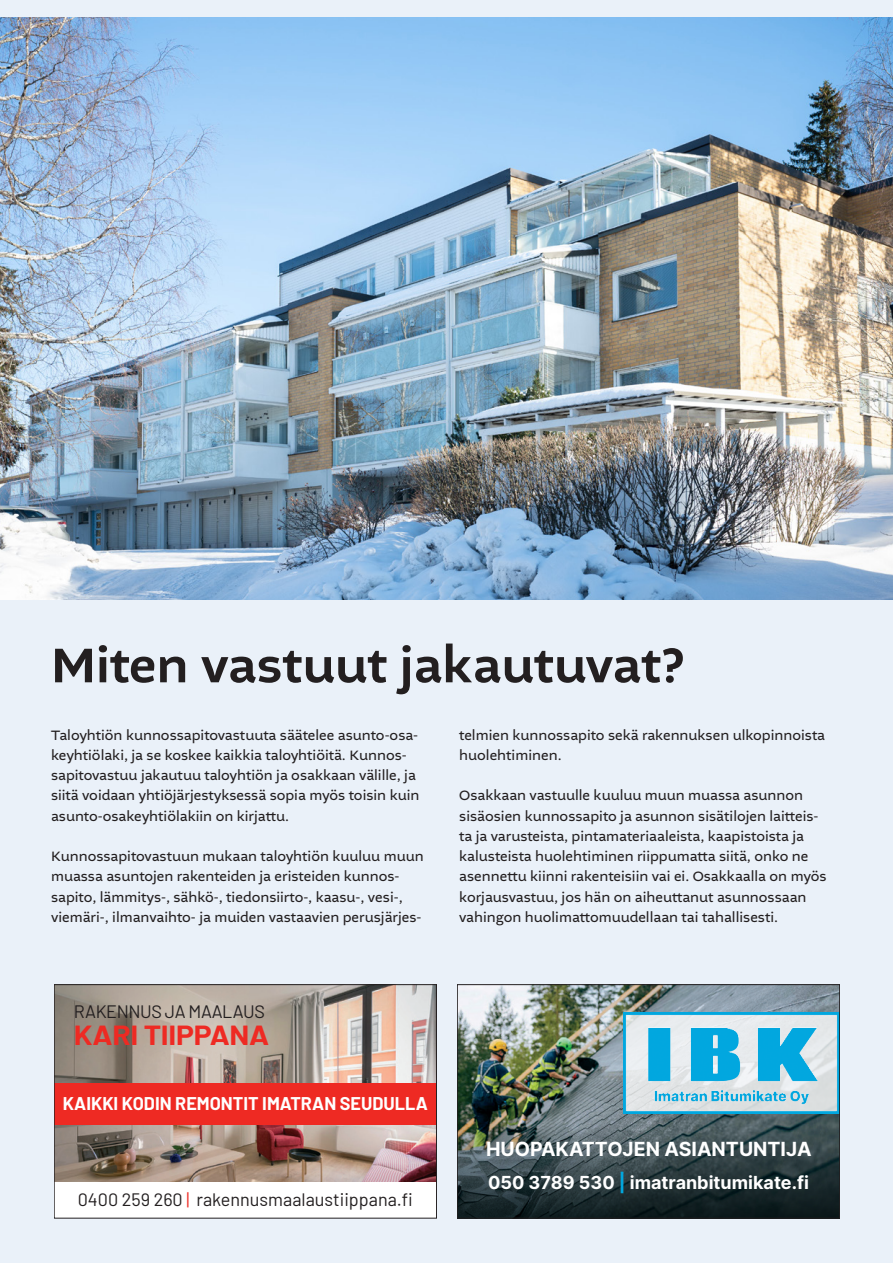
<style>
.page{position:relative;width:893px;height:1263px;background:#eaf1f9}
.page>*{position:absolute;margin:0;border:0;box-sizing:border-box;transform-origin:0 0}
._1_otsikko{font:500 51px "Altivo";color:#231f20}
.t1{font:700 27px "Barlow";letter-spacing:-.01em;color:#ee2a23;scale:1.11 1}
.t2{font:700 19.5px "Inter";color:#fff}
.t3{font:18px "Barlow";color:#231f20}
.t4{font:700 18px "Barlow";color:#fff}
.t5{font:700 18px "Inter";color:#fff}
.t6{font:18px "Barlow";letter-spacing:-.02em;color:#231f20}
._2_leipis{font:14.25px/20.2px "Altivo";color:#231f20}
.s1{color:#ee2a23}
.s2{color:#01a8df}
</style>
<div class="page">
<div style="left:54px;top:984px;width:383px;height:234px;background:#fff"></div>
<img style="left:56px;top:986px;width:379px;height:195px">
<div style="left:54px;top:1083px;width:383px;height:42px;background:#ee2a23"></div>
<div style="left:54px;top:984px;width:383px;height:234px;border:1px solid #231f20"></div>
<img style="left:459px;top:986px;width:379px;height:139px">
<img style="left:624px;top:1012px;width:214px;height:102px">
<svg style="left:459px;top:1125px;width:379px;height:91px;background:#324144"></svg>
<div style="left:457px;top:984px;width:383px;height:234px;border:1px solid #231f20"></div>
<img style="left:0;top:17px;width:893px;height:583px">
<p class="_1_otsikko" style="left:51px;top:632px;width:635px">Miten vastuut jakautuvat?</p>
<p class="_2_leipis" style="left:51px;top:725px;width:370px">Taloyhtiön kunnossapitovastuuta säätelee asunto-osa&shy;keyhtiölaki, ja se koskee kaikkia taloyhtiöitä. Kunnos&shy;sapitovastuu jakautuu taloyhtiön ja osakkaan välille, ja siitä voidaan yhtiöjärjestyksessä sopia myös toisin kuin asunto-osakeyhtiölakiin on kirjattu.</p>
<p class="_2_leipis" style="left:51px;top:846px;width:374px">Kunnossapitovastuun mukaan taloyhtiön kuuluu muun muassa asuntojen rakenteiden ja eristeiden kunnos&shy;sapito, lämmitys-, sähkö-, tiedonsiirto-, kaasu-, vesi-, viemäri-, ilmanvaihto- ja muiden vastaavien perusjärjes-</p>
<p class="_2_leipis" style="left:459px;top:725px;width:367px">telmien kunnossapito sekä rakennuksen ulkopinnoista huolehtiminen.</p>
<p class="_2_leipis" style="left:459px;top:786px;width:369px">Osakkaan vastuulle kuuluu muun muassa asunnon sisäosien kunnossapito ja asunnon sisätilojen laitteis&shy;ta ja varusteista, pintamateriaaleista, kaapistoista ja kalusteista huolehtiminen riippumatta siitä, onko ne asennettu kiinni rakenteisiin vai ei. Osakkaalla on myös korjausvastuu, jos hän on aiheuttanut asunnossaan vahingon huolimattomuudellaan tai tahallisesti.</p>
<p class="t6" style="left:74px;top:998px;width:193px">RAKENNUS JA MAALAUS</p>
<p class="t1" style="left:74px;top:1015px;width:178px">KARI TIIPPANA</p>
<p class="t4" style="left:63px;top:1090px;width:367px">KAIKKI KODIN REMONTIT IMATRAN SEUDULLA</p>
<p class="t3" style="left:78px;top:1186px;width:337px">0400 259 260 <span class="s1">|</span> rakennusmaalaustiippana.fi</p>
<p class="t2" style="left:486px;top:1135px;width:327px">HUOPAKATTOJEN ASIANTUNTIJA</p>
<p class="t5" style="left:488px;top:1170px;width:322px">050 3789 530 <span class="s2">|</span> imatranbitumikate.fi</p>
</div>
